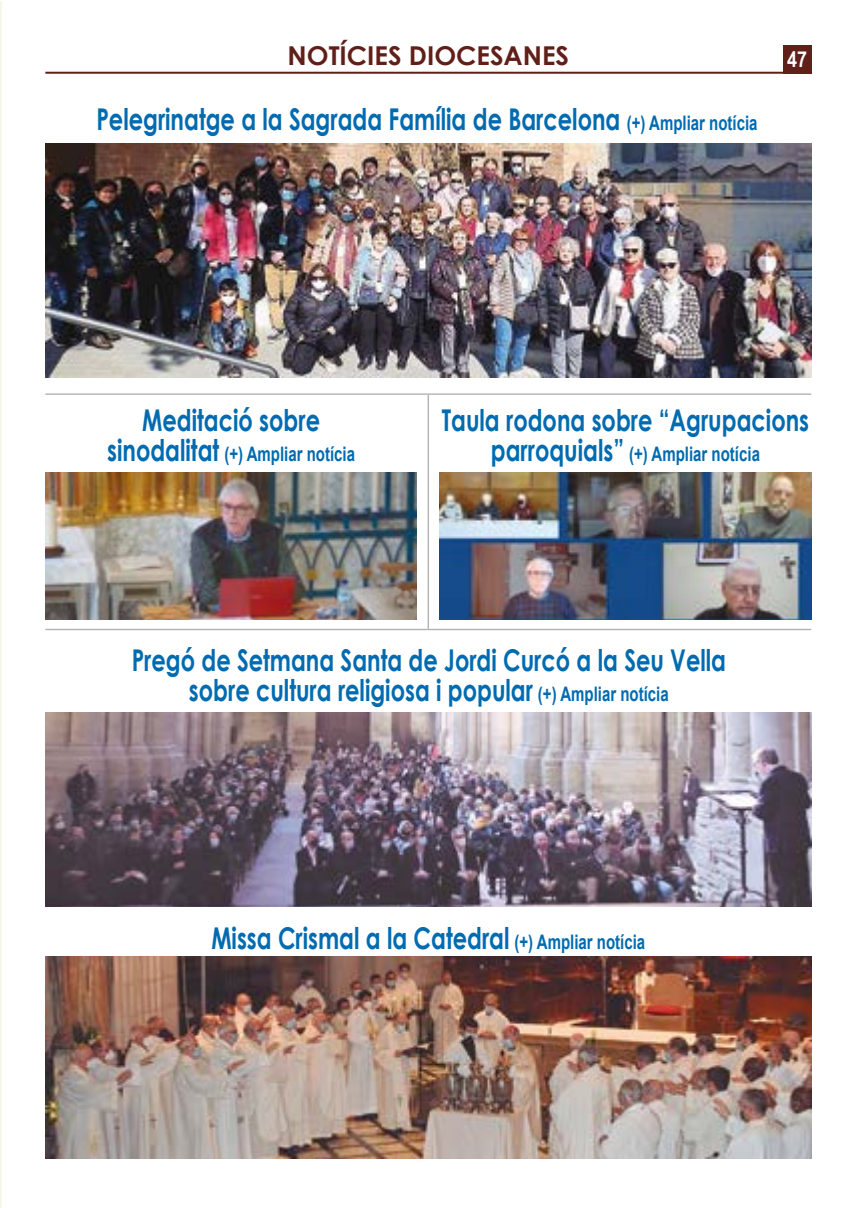
<style>
.page{position:relative;width:868px;height:1208px;background:#fff}
.page>*{position:absolute;margin:0;border:0;box-sizing:border-box;transform-origin:0 0}
.t1{font:700 30px/30px "Century Gothic";color:#006bb0;text-align:center;scale:.75 1}
.t2{font:700 26px "Century Gothic";color:#601f19}
.t3{font:700 22px "Arial Narrow";color:#fff}
.t4{font:700 20px "Arial";color:#006bb0;scale:.75 1}
.s1{font-family:"Arial";font-size:20px}
.s2{font-family:"Century Gothic";font-size:30px}
</style>
<div class="page">
<hr style="left:0;top:1px;width:1px;height:1206px;background:#f5f7ea">
<hr style="left:45px;top:72px;width:766px;height:2px;background:#601f19">
<div style="left:782px;top:45px;width:29px;height:29px;background:#601f19"></div>
<img style="left:45px;top:144px;width:766px;height:234px">
<img style="left:439px;top:472px;width:372px;height:148px">
<img style="left:45px;top:713px;width:766px;height:193px">
<img style="left:45px;top:956px;width:766px;height:202px">
<img style="left:45px;top:472px;width:372px;height:148px">
<hr style="left:45px;top:393px;width:766px;height:2px;background:#b1b3b4">
<hr style="left:45px;top:629px;width:766px;height:1px;background:#b1b3b4">
<hr style="left:427px;top:395px;width:2px;height:234px;background:#b1b3b4">
<p class="t2" style="left:287px;top:36px;width:283px">NOTÍCIES DIOCESANES</p>
<p class="t3" style="left:787px;top:43px;width:22px">47</p>
<p class="t1" style="left:96px;top:103px;width:883px">Pelegrinatge a la Sagrada Família de Barcelona <span class="s1">(+) Ampliar notícia</span></p>
<p class="t1" style="left:142px;top:404px;width:238px">Meditació sobre</p>
<p class="t4" style="left:107px;top:440px;width:332px"><span class="s2">sinodalitat</span> (+) Ampliar notícia</p>
<p class="t1" style="left:441px;top:404px;width:491px">Taula rodona sobre “Agrupacions</p>
<p class="t4" style="left:491px;top:440px;width:360px"><span class="s2">parroquials”</span> (+) Ampliar notícia</p>
<p class="t1" style="left:132px;top:643px;width:794px">Pregó de Setmana Santa de Jordi Curcó a la Seu Vella sobre cultura religiosa i popular <span class="s1">(+) Ampliar notícia</span></p>
<p class="t1" style="left:211px;top:922px;width:580px">Missa Crismal a la Catedral <span class="s1">(+) Ampliar notícia</span></p>
</div>
